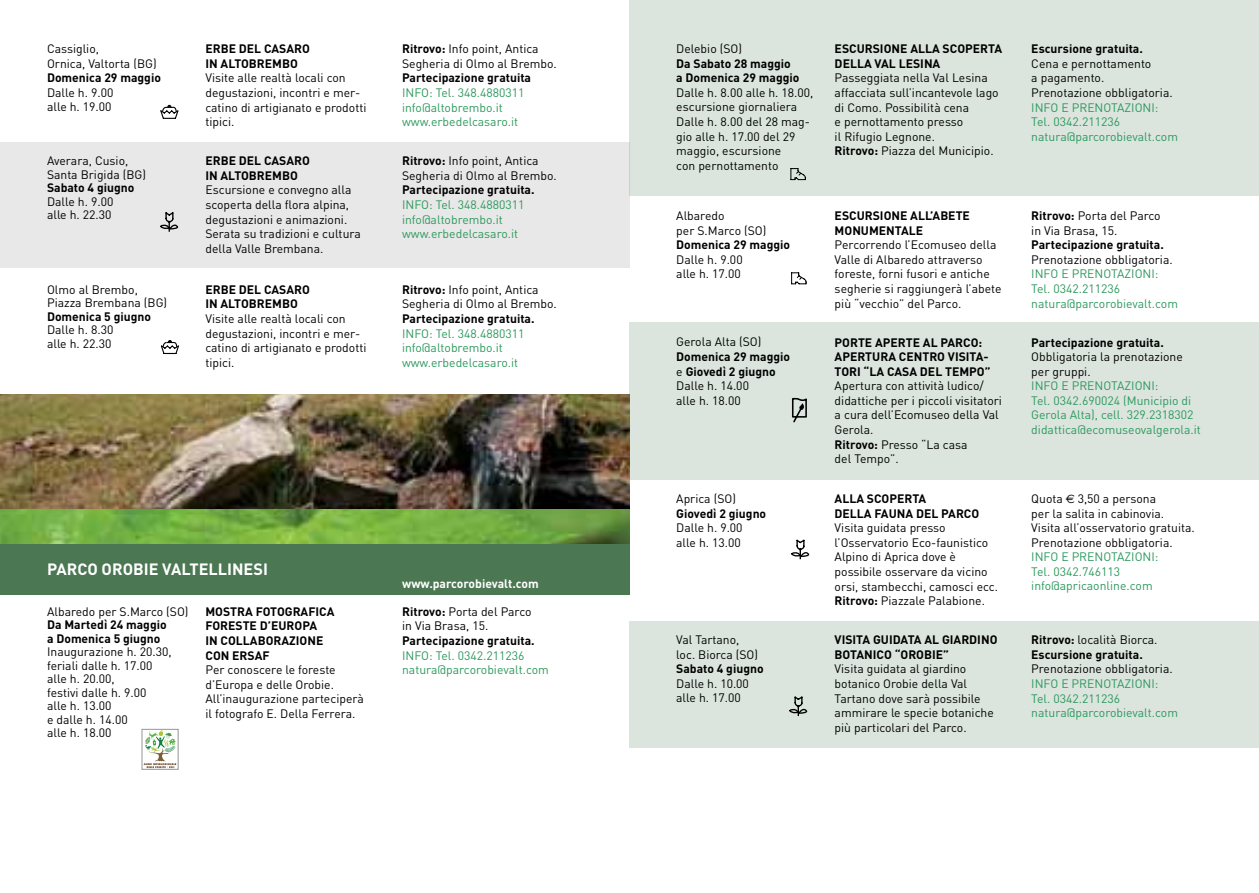
<style>
.page{position:relative;width:1259px;height:893px;background:#fff}
.page>*{position:absolute;margin:0;border:0;box-sizing:border-box;transform-origin:0 0}
.t1{font:700 16.2px "DIN";color:#fff}
.t2{font:12.15px/14.5px "DIN";color:#000}
.t3{font:700 12.15px/14.5px "DIN";color:#000}
.t4{font:12.15px/14.5px "DIN";color:#2d995e}
.t5{font:700 12.15px "DIN";color:#fff}
.s1{font-weight:700}
.s2{font-weight:400}
.s3{font-family:"Euro Sans"}
</style>
<div class="page">
<div style="left:0;top:142px;width:629px;height:126px;background:#e8e8e8"></div>
<div style="left:629px;top:621px;width:630px;height:126px;background:#dbe4dd"></div>
<div style="left:629px;top:322px;width:630px;height:157px;background:#dbe4dd"></div>
<div style="left:629px;top:0;width:630px;height:196px;background:#dbe4dd"></div>
<img style="left:0;top:395px;width:629px;height:149px">
<div style="left:0;top:544px;width:629px;height:50px;background:#4b7852"></div>
<svg style="left:144px;top:731px;width:32px;height:36px"></svg>
<div style="left:142px;top:729px;width:36px;height:40px;border:1px solid #939598"></div>
<svg style="left:160px;top:105px;width:18px;height:14px"></svg>
<svg style="left:161px;top:340px;width:18px;height:14px"></svg>
<svg style="left:160px;top:212px;width:18px;height:20px"></svg>
<svg style="left:789px;top:696px;width:18px;height:20px"></svg>
<svg style="left:791px;top:540px;width:18px;height:19px"></svg>
<svg style="left:792px;top:398px;width:15px;height:24px"></svg>
<svg style="left:791px;top:272px;width:15px;height:12px"></svg>
<svg style="left:790px;top:168px;width:16px;height:12px"></svg>
<p class="t2" style="left:47px;top:41px;width:111px">Cassiglio,<br>Ornica, Valtorta (BG)</p>
<p class="t3" style="left:47px;top:70px;width:115px">Domenica 29 maggio</p>
<p class="t2" style="left:47px;top:85px;width:68px">Dalle h. 9.00 alle h. 19.00</p>
<p class="t2" style="left:47px;top:154px;width:100px;line-height:13.5px">Averara, Cusio,<br>Santa Brigida (BG)</p>
<p class="t3" style="left:47px;top:180px;width:89px">Sabato 4 giugno</p>
<p class="t2" style="left:47px;top:194px;width:68px;line-height:13.5px">Dalle h. 9.00 alle h. 22.30</p>
<p class="t2" style="left:47px;top:282px;width:122px;line-height:13.5px">Olmo al Brembo,<br>Piazza Brembana (BG)</p>
<p class="t3" style="left:47px;top:308px;width:106px">Domenica 5 giugno</p>
<p class="t2" style="left:47px;top:323px;width:68px;line-height:13.5px">Dalle h. 8.30 alle h. 22.30</p>
<p class="t3" style="left:205px;top:41px;width:106px">ERBE DEL CASARO<br>IN ALTOBREMBO</p>
<p class="t2" style="left:205px;top:71px;width:163px">Visite alle realtà locali con degustazioni, incontri e mer&shy;catino di artigianato e prodotti tipici.</p>
<p class="t3" style="left:205px;top:153px;width:106px">ERBE DEL CASARO<br>IN ALTOBREMBO</p>
<p class="t2" style="left:205px;top:182px;width:157px">Escursione e convegno alla scoperta della flora alpina, degustazioni e animazioni.<br>Serata su tradizioni e cultura della Valle Brembana.</p>
<p class="t3" style="left:205px;top:282px;width:106px">ERBE DEL CASARO<br>IN ALTOBREMBO</p>
<p class="t2" style="left:205px;top:311px;width:163px">Visite alle realtà locali con degustazioni, incontri e mer&shy;catino di artigianato e prodotti tipici.</p>
<p class="t2" style="left:402px;top:41px;width:156px"><span class="s1">Ritrovo:</span> Info point, Antica<br>Segheria di Olmo al Brembo.</p>
<p class="t3" style="left:402px;top:70px;width:131px">Partecipazione gratuita</p>
<p class="t4" style="left:402px;top:85px;width:124px">INFO: Tel. 348.4880311 info@altobrembo.it www.erbedelcasaro.it</p>
<p class="t2" style="left:402px;top:153px;width:156px"><span class="s1">Ritrovo:</span> Info point, Antica<br>Segheria di Olmo al Brembo.</p>
<p class="t3" style="left:402px;top:182px;width:134px">Partecipazione gratuita.</p>
<p class="t4" style="left:402px;top:197px;width:124px">INFO: Tel. 348.4880311 info@altobrembo.it www.erbedelcasaro.it</p>
<p class="t2" style="left:402px;top:282px;width:156px"><span class="s1">Ritrovo:</span> Info point, Antica<br>Segheria di Olmo al Brembo.</p>
<p class="t3" style="left:402px;top:311px;width:134px">Partecipazione gratuita.</p>
<p class="t4" style="left:402px;top:326px;width:124px">INFO: Tel. 348.4880311 info@altobrembo.it www.erbedelcasaro.it</p>
<h1 class="t1" style="left:47px;top:558px;width:222px">PARCO OROBIE VALTELLINESI</h1>
<p class="t2" style="left:47px;top:604px;width:143px">Albaredo per S.Marco (SO)</p>
<p class="t3" style="left:47px;top:617px;width:121px;line-height:13.5px">Da Martedì 24 maggio a Domenica 5 giugno</p>
<p class="t2" style="left:47px;top:645px;width:126px;line-height:13.5px">Inaugurazione h. 20.30, feriali dalle h. 17.00 alle h. 20.00,<br>festivi dalle h. 9.00<br>alle h. 13.00<br>e dalle h. 14.00<br>alle h. 18.00</p>
<p class="t3" style="left:205px;top:604px;width:130px">MOSTRA FOTOGRAFICA<br>FORESTE D’EUROPA<br>IN COLLABORAZIONE<br>CON ERSAF</p>
<p class="t2" style="left:205px;top:662px;width:160px">Per conoscere le foreste d’Europa e delle Orobie.<br>All’inaugurazione parteciperà il fotografo E. Della Ferrera.</p>
<p class="t5" style="left:402px;top:576px;width:138px">www.parcorobievalt.com</p>
<p class="t2" style="left:402px;top:604px;width:131px"><span class="s1">Ritrovo:</span> Porta del Parco in Via Brasa, 15.</p>
<p class="t3" style="left:402px;top:633px;width:134px">Partecipazione gratuita.</p>
<p class="t4" style="left:402px;top:648px;width:148px">INFO: Tel. 0342.211236 natura@parcorobievalt.com</p>
<p class="t2" style="left:676px;top:41px;width:67px">Delebio (SO)</p>
<p class="t3" style="left:676px;top:55px;width:125px">Da Sabato 28 maggio a Domenica 29 maggio</p>
<p class="t2" style="left:676px;top:85px;width:139px">Dalle h. 8.00 alle h. 18.00, escursione giornaliera<br>Dalle h. 8.00 del 28 mag&shy;gio alle h. 17.00 del 29 maggio, escursione<br>con pernottamento</p>
<p class="t2" style="left:676px;top:208px;width:92px">Albaredo<br>per S.Marco (SO)</p>
<p class="t3" style="left:676px;top:237px;width:115px">Domenica 29 maggio</p>
<p class="t2" style="left:676px;top:252px;width:68px">Dalle h. 9.00 alle h. 17.00</p>
<p class="t2" style="left:676px;top:334px;width:87px">Gerola Alta (SO)</p>
<p class="t3" style="left:676px;top:349px;width:115px">Domenica 29 maggio <span class="s2">e</span> Giovedì 2 giugno<br><span class="s2">Dalle h. 14.00<br>alle h. 18.00</span></p>
<p class="t2" style="left:676px;top:491px;width:61px">Aprica (SO)</p>
<p class="t3" style="left:676px;top:505px;width:91px">Giovedì 2 giugno</p>
<p class="t2" style="left:676px;top:520px;width:68px">Dalle h. 9.00 alle h. 13.00</p>
<p class="t2" style="left:676px;top:632px;width:83px">Val Tartano, loc. Biorca (SO)</p>
<p class="t3" style="left:676px;top:661px;width:89px">Sabato 4 giugno</p>
<p class="t2" style="left:676px;top:676px;width:74px">Dalle h. 10.00 alle h. 17.00</p>
<p class="t3" style="left:834px;top:41px;width:169px">ESCURSIONE ALLA SCOPERTA<br>DELLA VAL LESINA</p>
<p class="t2" style="left:834px;top:71px;width:166px">Passeggiata nella Val Lesina affacciata sull’incantevole lago di Como. Possibilità cena<br>e pernottamento presso<br>il Rifugio Legnone.<br><span class="s1">Ritrovo:</span> Piazza del Municipio.</p>
<p class="t3" style="left:834px;top:208px;width:137px">ESCURSIONE ALL’ABETE<br>MONUMENTALE</p>
<p class="t2" style="left:834px;top:237px;width:168px">Percorrendo l’Ecomuseo della<br>Valle di Albaredo attraverso foreste, forni fusori e antiche segherie si raggiungerà l’abete più “vecchio” del Parco.</p>
<p class="t3" style="left:834px;top:334px;width:157px">PORTE APERTE AL PARCO:<br>APERTURA CENTRO VISITA-<br>TORI “LA CASA DEL TEMPO”</p>
<p class="t2" style="left:834px;top:378px;width:169px">Apertura con attività ludico/ didattiche per i piccoli visitatori a cura dell’Ecomuseo della Val<br>Gerola.<br><span class="s1">Ritrovo:</span> Presso “La casa<br>del Tempo”.</p>
<p class="t3" style="left:834px;top:491px;width:146px">ALLA SCOPERTA<br>DELLA FAUNA DEL PARCO</p>
<p class="t2" style="left:834px;top:520px;width:165px">Visita guidata presso l’Osservatorio Eco-faunistico<br>Alpino di Aprica dove è possibile osservare da vicino orsi, stambecchi, camosci ecc.<br><span class="s1">Ritrovo:</span> Piazzale Palabione.</p>
<p class="t3" style="left:834px;top:632px;width:164px">VISITA GUIDATA AL GIARDINO<br>BOTANICO “OROBIE”</p>
<p class="t2" style="left:834px;top:661px;width:161px">Visita guidata al giardino botanico Orobie della Val<br>Tartano dove sarà possibile ammirare le specie botaniche più particolari del Parco.</p>
<p class="t3" style="left:1031px;top:41px;width:113px">Escursione gratuita.</p>
<p class="t2" style="left:1031px;top:56px;width:143px">Cena e pernottamento<br>a pagamento.<br>Prenotazione obbligatoria.</p>
<p class="t4" style="left:1031px;top:100px;width:148px">INFO E PRENOTAZIONI:<br>Tel. 0342.211236 natura@parcorobievalt.com</p>
<p class="t2" style="left:1031px;top:208px;width:131px"><span class="s1">Ritrovo:</span> Porta del Parco in Via Brasa, 15.</p>
<p class="t3" style="left:1031px;top:237px;width:134px">Partecipazione gratuita.</p>
<p class="t2" style="left:1031px;top:252px;width:143px">Prenotazione obbligatoria.</p>
<p class="t4" style="left:1031px;top:267px;width:148px">INFO E PRENOTAZIONI:<br>Tel. 0342.211236 natura@parcorobievalt.com</p>
<p class="t3" style="left:1031px;top:334px;width:134px">Partecipazione gratuita.</p>
<p class="t2" style="left:1031px;top:349px;width:153px">Obbligatoria la prenotazione per gruppi.</p>
<p class="t4" style="left:1031px;top:378px;width:171px">INFO E PRENOTAZIONI:<br>Tel. 0342.690024 (Municipio di<br>Gerola Alta), cell. 329.2318302 didattica@ecomuseovalgerola.it</p>
<p class="t2" style="left:1031px;top:491px;width:165px">Quota <span class="s3">€</span> 3,50 a persona<br>per la salita in cabinovia.<br>Visita all’osservatorio gratuita.<br>Prenotazione obbligatoria.</p>
<p class="t4" style="left:1031px;top:549px;width:129px">INFO E PRENOTAZIONI:<br>Tel. 0342.746113 info@apricaonline.com</p>
<p class="t3" style="left:1031px;top:632px;width:128px">Ritrovo: <span class="s2">località Biorca.<br></span>Escursione gratuita.</p>
<p class="t2" style="left:1031px;top:661px;width:143px">Prenotazione obbligatoria.</p>
<p class="t4" style="left:1031px;top:676px;width:148px">INFO E PRENOTAZIONI:<br>Tel. 0342.211236 natura@parcorobievalt.com</p>
</div>
